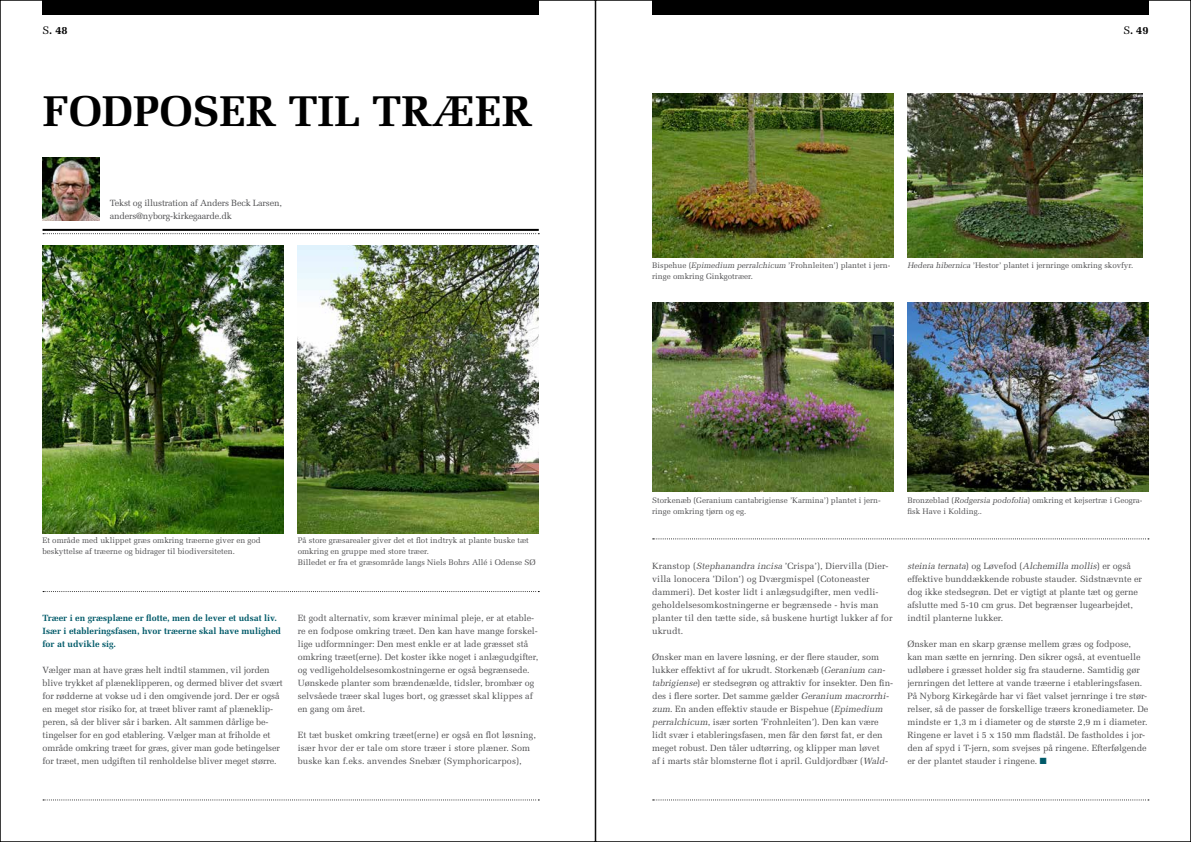
<style>
.page{position:relative;width:1191px;height:842px;background:#fff}
.page>*{position:absolute;margin:0;border:0;box-sizing:border-box;transform-origin:0 0}
.t1{font:700 43px "Melior";color:#000}
.t2{font:700 11px "Melior";color:#000}
.t3{font:9px/13px "Melior";color:#4d4d4f}
.t4{font:700 9px/13px "Melior";color:#005a69}
.t5{font:9px/13px "Melior";letter-spacing:-.02em;color:#4d4d4f}
.t6{font:8px/11px "Melior";color:#4d4d4f}
.s1{font-weight:400}
.s2{font-style:italic}
.s3{color:#005a69}
</style>
<div class="page">
<div style="left:43px;top:0;width:496px;height:14px;background:#000"></div>
<svg style="left:43px;top:799px;width:496px;height:1px"></svg>
<div style="left:652px;top:0;width:496px;height:14px;background:#000"></div>
<svg style="left:652px;top:799px;width:497px;height:1px"></svg>
<svg style="left:652px;top:538px;width:497px;height:1px"></svg>
<svg style="left:43px;top:591px;width:496px;height:1px"></svg>
<hr style="left:43px;top:229px;width:496px;height:2px;background:#000">
<svg style="left:43px;top:233px;width:496px;height:1px"></svg>
<img style="left:43px;top:245px;width:240px;height:288px">
<img style="left:298px;top:245px;width:241px;height:288px">
<img style="left:43px;top:158px;width:56px;height:62px">
<img style="left:652px;top:94px;width:241px;height:164px">
<img style="left:652px;top:302px;width:241px;height:190px">
<img style="left:907px;top:94px;width:235px;height:164px">
<img style="left:907px;top:302px;width:241px;height:190px">
<p class="t2" style="left:43px;top:23px;width:27px"><span class="s1">S</span>. 48</p>
<p class="t2" style="left:1123px;top:23px;width:27px"><span class="s1">S</span>. 49</p>
<h1 class="t1" style="left:43px;top:85px;width:491px">FODPOSER TIL TRÆER</h1>
<p class="t5" style="left:110px;top:196px;width:173px">Tekst og illustration af Anders Beck Larsen, anders@nyborg-kirkegaarde.dk</p>
<p class="t6" style="left:43px;top:535px;width:220px">Et område med uklippet græs omkring træerne giver en god beskyttelse af træerne og bidrager til biodiversiteten.</p>
<p class="t6" style="left:298px;top:535px;width:239px">På store græsarealer giver det et flot indtryk at plante buske tæt omkring en gruppe med store træer.<br>Billedet er fra et græsområde langs Niels Bohrs Allé i Odense SØ</p>
<p class="t4" style="left:43px;top:611px;width:240px">Træer i en græsplæne er flotte, men de lever et udsat liv.<br>Især i etableringsfasen, hvor træerne skal have mulighed for at udvikle sig.</p>
<p class="t3" style="left:43px;top:663px;width:242px">Vælger man at have græs helt indtil stammen, vil jorden blive trykket af plæneklipperen, og dermed bliver det svært for rødderne at vokse ud i den omgivende jord. Der er også en meget stor risiko for, at træet bliver ramt af plæneklip&shy;peren, så der bliver sår i barken. Alt sammen dårlige be&shy;tingelser for en god etablering. Vælger man at friholde et område omkring træet for græs, giver man gode betingelser for træet, men udgiften til renholdelse bliver meget større.</p>
<p class="t3" style="left:298px;top:611px;width:242px">Et godt alternativ, som kræver minimal pleje, er at etable&shy;re en fodpose omkring træet. Den kan have mange forskel&shy;lige udformninger: Den mest enkle er at lade græsset stå omkring træet(erne). Det koster ikke noget i anlægudgifter, og vedligeholdelsesomkostningerne er også begrænsede.<br>Uønskede planter som brændenælde, tidsler, brombær og selvsåede træer skal luges bort, og græsset skal klippes af en gang om året.</p>
<p class="t3" style="left:298px;top:728px;width:240px">Et tæt busket omkring træet(erne) er også en flot løsning, især hvor der er tale om store træer i store plæner. Som buske kan f.eks. anvendes Snebær (Symphoricarpos),</p>
<p class="t6" style="left:652px;top:260px;width:240px">Bispehue (<span class="s2">Epimedium perralchicum</span> ’Frohnleiten’) plantet i jern&shy;ringe omkring Ginkgotræer.</p>
<p class="t6" style="left:907px;top:260px;width:227px"><span class="s2">Hedera hibernica</span> ’Hestor’ plantet i jernringe omkring skovfyr.</p>
<p class="t6" style="left:652px;top:495px;width:230px">Storkenæb (Geranium cantabrigiense ’Karmina’) plantet i jern&shy;ringe omkring tjørn og eg.</p>
<p class="t6" style="left:907px;top:495px;width:237px">Bronzeblad (<span class="s2">Rodgersia podofolia</span>) omkring et kejsertræ i Geogra&shy;fisk Have i Kolding..</p>
<p class="t3" style="left:652px;top:559px;width:242px">Kranstop (<span class="s2">Stephanandra incisa</span> ’Crispa’), Diervilla (Dier&shy;villa lonocera ’Dilon’) og Dværgmispel (Cotoneaster dammeri). Det koster lidt i anlægsudgifter, men vedli&shy;geholdelsesomkostningerne er begrænsede - hvis man planter til den tætte side, så buskene hurtigt lukker af for ukrudt.</p>
<p class="t3" style="left:652px;top:650px;width:242px">Ønsker man en lavere løsning, er der flere stauder, som lukker effektivt af for ukrudt. Storkenæb (<span class="s2">Geranium can&shy;tabrigiense</span>) er stedsegrøn og attraktiv for insekter. Den fin&shy;des i flere sorter. Det samme gælder <span class="s2">Geranium macrorrhi&shy;zum</span>. En anden effektiv staude er Bispehue (<span class="s2">Epimedium perralchicum</span>, især sorten ’Frohnleiten’). Den kan være lidt svær i etableringsfasen, men får den først fat, er den meget robust. Den tåler udtørring, og klipper man løvet<br>af i marts står blomsterne flot i april. Guldjordbær (<span class="s2">Wald-</span></p>
<p class="t3" style="left:907px;top:559px;width:236px"><span class="s2">steinia ternata</span>) o g L ø v e fo d ( <span class="s2">Alchemilla mollis</span>) e r o g s å effektive bunddækkende robuste stauder. Sidstnævnte er dog ikke stedsegrøn. Det er vigtigt at plante tæt og gerne afslutte med 5-10 cm grus. Det begrænser lugearbejdet, indtil planterne lukker.</p>
<p class="t3" style="left:907px;top:637px;width:242px">Ønsker man en skarp grænse mellem græs og fodpose,<br>kan man sætte en jernring. Den sikrer også, at eventuelle udløbere i græsset holder sig fra stauderne. Samtidig gør jernringen det lettere at vande træerne i etableringsfasen.<br>På Nyborg Kirkegårde har vi fået valset jernringe i tre stør&shy;relser, så de passer de forskellige træers kronediameter. De mindste er 1,3 m i diameter og de største 2,9 m i diameter.<br>Ringene er lavet i 5 x 150 mm fladstål. De fastholdes i jor&shy;den af spyd i T-jern, som svejses på ringene. Efterfølgende er der plantet stauder i ringene. <span class="s3">■</span></p>
</div>
